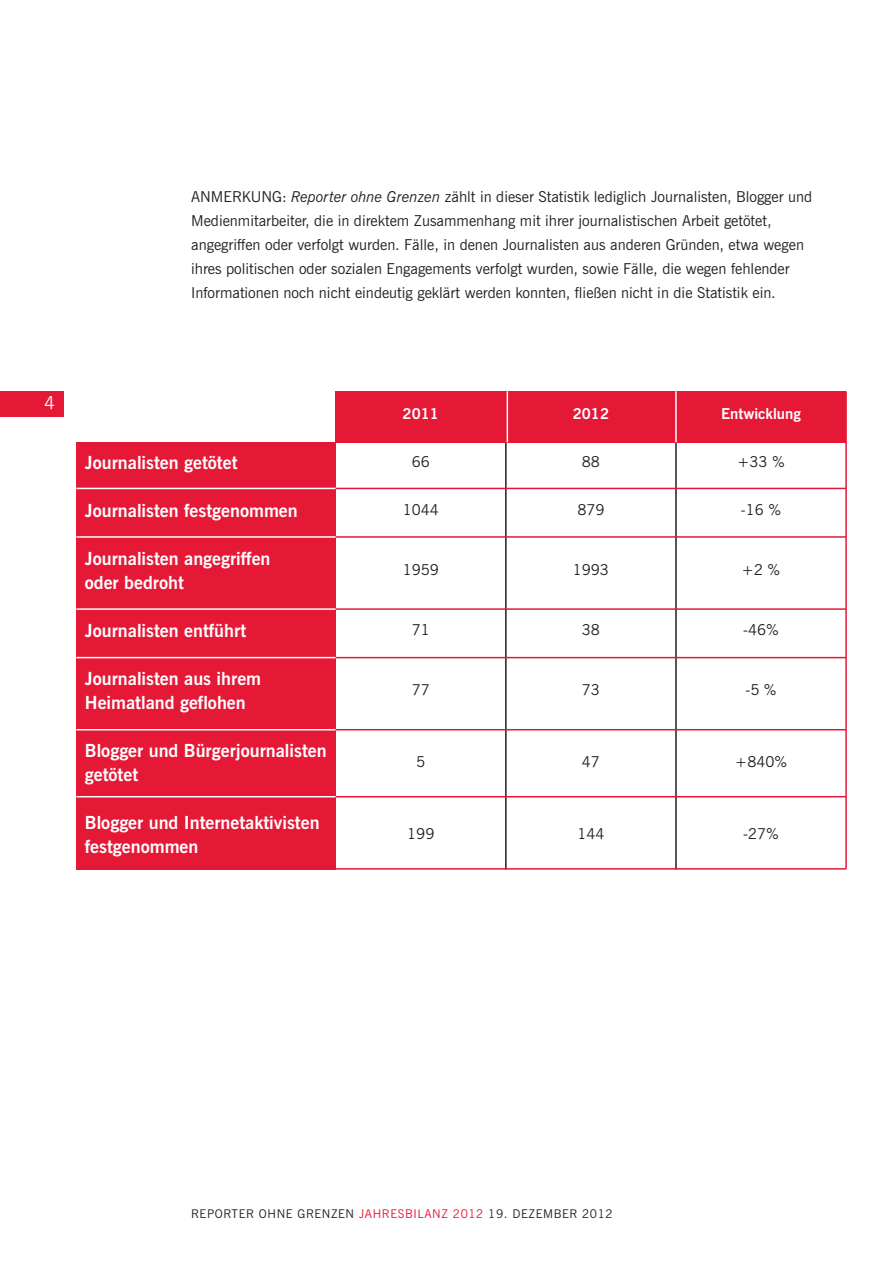
<style>
.page{position:relative;width:893px;height:1263px;background:#fff}
.page>*{position:absolute;margin:0;border:0;box-sizing:border-box;transform-origin:0 0}
.t1{font:700 18px/24px "News Gothic BT";color:#fff}
.t2{font:18px "News Gothic BT";color:#fff}
.t3{font:15px/24px "News Gothic BT";color:#231f20}
.t4{font:700 15px "News Gothic BT";color:#fff}
.t5{font:12px "News Gothic BT";letter-spacing:.05em;color:#231f20}
.s1{font-style:italic}
.s2{color:#e51836}
</style>
<div class="page">
<div style="left:0;top:391px;width:64px;height:26px;background:#e51836"></div>
<hr style="left:505px;top:442px;width:2px;height:428px;background:#231f20">
<hr style="left:675px;top:442px;width:2px;height:428px;background:#231f20">
<div style="left:76px;top:442px;width:260px;height:428px;background:#e51836"></div>
<div style="left:336px;top:391px;width:510px;height:51px;background:#e51836"></div>
<hr style="left:76px;top:488px;width:260px;height:1px;background:#fff">
<hr style="left:76px;top:536px;width:260px;height:2px;background:#fff">
<hr style="left:76px;top:608px;width:260px;height:2px;background:#fff">
<hr style="left:76px;top:657px;width:260px;height:1px;background:#fff">
<hr style="left:76px;top:729px;width:260px;height:2px;background:#fff">
<hr style="left:76px;top:796px;width:260px;height:1px;background:#fff">
<hr style="left:336px;top:488px;width:510px;height:1px;background:#e51836">
<hr style="left:336px;top:536px;width:510px;height:2px;background:#e51836">
<hr style="left:336px;top:608px;width:510px;height:2px;background:#e51836">
<hr style="left:336px;top:657px;width:510px;height:1px;background:#e51836">
<hr style="left:336px;top:729px;width:510px;height:2px;background:#e51836">
<hr style="left:336px;top:796px;width:510px;height:1px;background:#e51836">
<hr style="left:76px;top:868px;width:770px;height:2px;background:#e51836">
<hr style="left:506px;top:391px;width:2px;height:51px;background:#fff">
<hr style="left:675px;top:391px;width:2px;height:51px;background:#fff">
<hr style="left:845px;top:391px;width:2px;height:478px;background:#e51836">
<p class="t3" style="left:191px;top:186px;width:623px">ANMERKUNG: <span class="s1">Reporter ohne Grenzen</span> zählt in dieser Statistik lediglich Journalisten, Blogger und Medienmitarbeiter, die in direktem Zusammenhang mit ihrer journalistischen Arbeit getötet, angegriffen oder verfolgt wurden. Fälle, in denen Journalisten aus anderen Gründen, etwa wegen ihres politischen oder sozialen Engagements verfolgt wurden, sowie Fälle, die wegen fehlender Informationen noch nicht eindeutig geklärt werden konnten, fließen nicht in die Statistik ein.</p>
<p class="t2" style="left:44px;top:396px;width:12px">4</p>
<p class="t1" style="left:85px;top:452px;width:154px">Journalisten getötet</p>
<p class="t1" style="left:85px;top:500px;width:214px">Journalisten festgenommen</p>
<p class="t1" style="left:85px;top:548px;width:187px">Journalisten angegriffen oder bedroht</p>
<p class="t1" style="left:85px;top:620px;width:163px">Journalisten entführt</p>
<p class="t1" style="left:85px;top:668px;width:178px">Journalisten aus ihrem<br>Heimatland geflohen</p>
<p class="t1" style="left:85px;top:740px;width:243px">Blogger und Bürgerjournalisten getötet</p>
<p class="t1" style="left:85px;top:812px;width:236px">Blogger und Internetaktivisten festgenommen</p>
<p class="t4" style="left:403px;top:408px;width:38px">2011</p>
<p class="t3" style="left:412px;top:451px;width:20px">66</p>
<p class="t3" style="left:403px;top:499px;width:38px">1044</p>
<p class="t3" style="left:403px;top:559px;width:38px">1959</p>
<p class="t3" style="left:412px;top:619px;width:20px">71</p>
<p class="t3" style="left:412px;top:679px;width:20px">77</p>
<p class="t3" style="left:416px;top:751px;width:11px">5</p>
<p class="t3" style="left:407px;top:823px;width:29px">199</p>
<p class="t4" style="left:573px;top:408px;width:38px">2012</p>
<p class="t3" style="left:582px;top:451px;width:20px">88</p>
<p class="t3" style="left:577px;top:499px;width:29px">879</p>
<p class="t4" style="left:721px;top:408px;width:81px">Entwicklung</p>
<p class="t3" style="left:737px;top:451px;width:49px">+33 %</p>
<p class="t3" style="left:741px;top:499px;width:42px">-16 %</p>
<p class="t3" style="left:573px;top:559px;width:38px">1993</p>
<p class="t3" style="left:742px;top:559px;width:40px">+2 %</p>
<p class="t3" style="left:582px;top:619px;width:20px">38</p>
<p class="t3" style="left:743px;top:619px;width:37px">-46%</p>
<p class="t3" style="left:582px;top:679px;width:20px">73</p>
<p class="t3" style="left:745px;top:679px;width:33px">-5 %</p>
<p class="t3" style="left:582px;top:751px;width:20px">47</p>
<p class="t3" style="left:735px;top:751px;width:54px">+840%</p>
<p class="t3" style="left:577px;top:823px;width:29px">144</p>
<p class="t3" style="left:743px;top:823px;width:37px">-27%</p>
<p class="t5" style="left:191px;top:1210px;width:423px">REPORTER OHNE GRENZEN <span class="s2">JAHRESBILANZ 2012</span> 19. DEZEMBER 2012</p>
</div>
